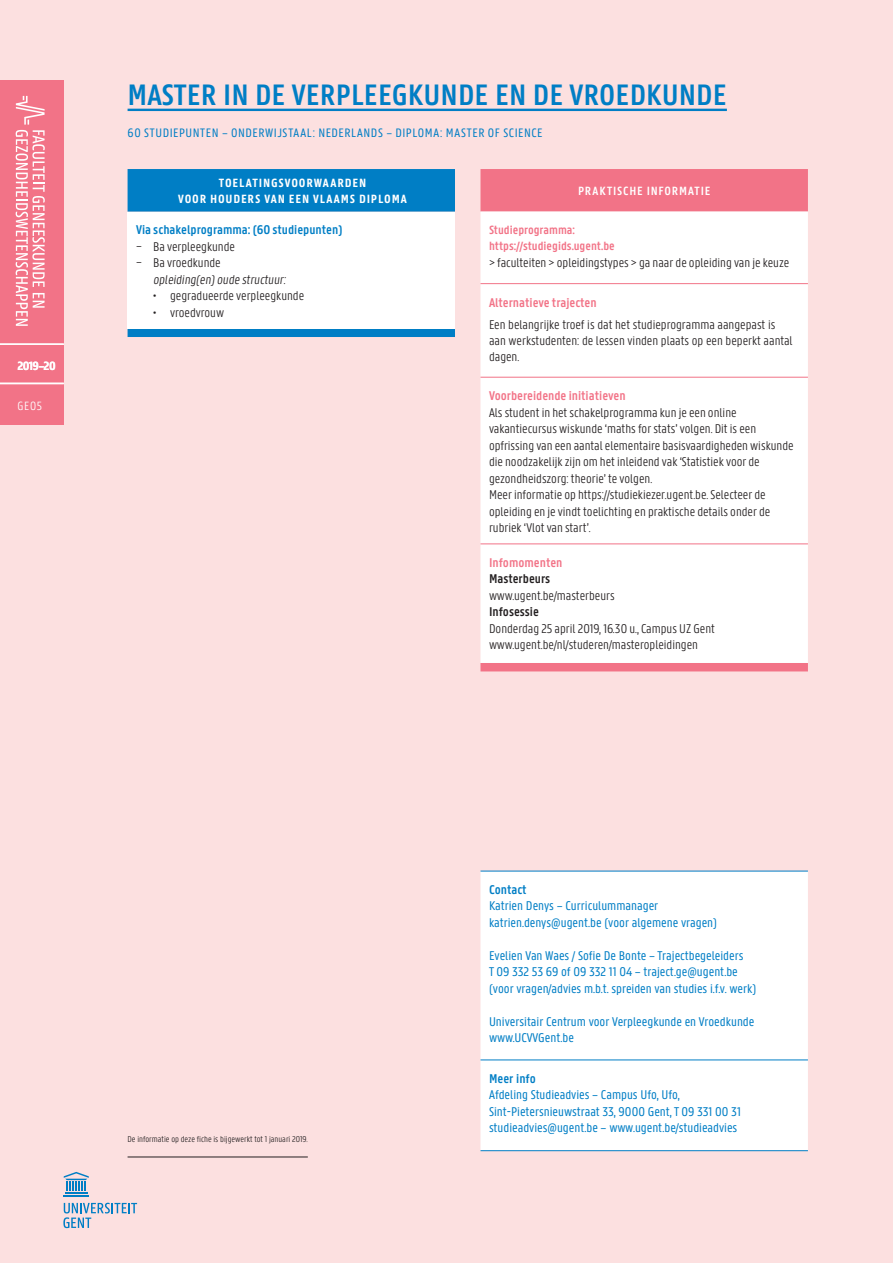
<style>
.page{position:relative;width:893px;height:1263px;background:#fce0e0}
.page>*{position:absolute;margin:0;border:0;box-sizing:border-box;transform-origin:0 0}
.t1{font:600 31.5px "Panno Text";color:#007ec5}
.t2{font:300 13.5px/16.5px "Panno Text";color:#231f20}
.t3{font:13.5px/16.5px "Panno Text";color:#007ec5}
.t4{font:600 13.5px "Panno Text";color:#f27387}
.t5{font:600 13.5px "Panno Text";color:#007ec5}
.t6{font:600 13.5px "Panno Text";color:#231f20}
.t7{font:13.05px "Panno Text";letter-spacing:.04em;color:#007ec5}
.t8{font:700 12.75px/15.8px "Panno Text";letter-spacing:.06em;color:#fff;text-align:center}
.t9{font:600 12.75px/16.5px "Panno Text";color:#f27387}
.t10{font:600 12.75px "Panno Text";letter-spacing:.06em;color:#fff}
.t11{font:300 12.75px "Panno Text";color:#fff}
.t12{font:300 9px "Panno Text";color:#231f20}
</style>
<div class="page">
<hr style="left:65px;top:1192px;width:22px;height:2px;background:#007ec5">
<hr style="left:64px;top:1195px;width:25px;height:2px;background:#007ec5">
<svg style="left:64px;top:1172px;width:25px;height:19px"></svg>
<svg style="left:63px;top:1203px;width:74px;height:25px"></svg>
<div style="left:0;top:80px;width:64px;height:344px;background:#f27387"></div>
<svg style="left:16px;top:96px;width:29px;height:230px"></svg>
<hr style="left:0;top:343px;width:64px;height:2px;background:#fff">
<hr style="left:0;top:383px;width:64px;height:1px;background:#fff">
<div style="left:480px;top:872px;width:328px;height:278px;background:#fff"></div>
<hr style="left:480px;top:1059px;width:328px;height:1px;background:#007ec5">
<hr style="left:480px;top:871px;width:328px;height:1px;background:#007ec5">
<hr style="left:480px;top:1150px;width:328px;height:1px;background:#007ec5">
<div style="left:128px;top:169px;width:327px;height:168px;background:#007ec5"></div>
<div style="left:128px;top:212px;width:327px;height:116px;background:#fff"></div>
<div style="left:480px;top:169px;width:328px;height:502px;background:#f27387"></div>
<div style="left:480px;top:212px;width:328px;height:451px;background:#fff"></div>
<hr style="left:480px;top:283px;width:328px;height:1px;background:#f27387">
<hr style="left:480px;top:377px;width:328px;height:1px;background:#f27387">
<hr style="left:480px;top:543px;width:328px;height:1px;background:#f27387">
<hr style="left:128px;top:109px;width:599px;height:2px;background:#007ec5">
<hr style="left:128px;top:1157px;width:180px;height:1px;background:#231f20">
<p class="t8" style="left:17px;top:358px;width:40px">2019–20</p>
<p class="t11" style="left:17px;top:399px;width:26px">GE05</p>
<h1 class="t1" style="left:128px;top:77px;width:601px">MASTER IN DE VERPLEEGKUNDE EN DE VROEDKUNDE</h1>
<p class="t7" style="left:128px;top:126px;width:417px">60 STUDIEPUNTEN – ONDERWIJSTAAL: NEDERLANDS – DIPLOMA: MASTER OF SCIENCE</p>
<p class="t8" style="left:178px;top:175px;width:230px">TOELATINGSVOORWAARDEN<br>VOOR HOUDERS VAN EEN VLAAMS DIPLOMA</p>
<p class="t5" style="left:136px;top:222px;width:208px">Via schakelprogramma: (60 studiepunten)</p>
<p class="t2" style="left:136px;top:239px;width:100px">− Ba verpleegkunde − Ba vroedkunde</p>
<p class="t2" style="left:153px;top:272px;width:136px">opleiding(en)oude structuur:</p>
<p class="t2" style="left:153px;top:288px;width:153px">• gegradueerde verpleegkunde</p>
<p class="t2" style="left:153px;top:305px;width:73px">• vroedvrouw</p>
<p class="t10" style="left:578px;top:184px;width:134px">PRAKTISCHE INFORMATIE</p>
<p class="t9" style="left:489px;top:222px;width:127px">Studieprogramma: https://studiegids.ugent.be</p>
<p class="t2" style="left:489px;top:255px;width:302px">&gt; faculteiten &gt; opleidingstypes &gt; ga naar de opleiding van je keuze</p>
<p class="t4" style="left:489px;top:295px;width:109px">Alternatieve trajecten</p>
<p class="t2" style="left:489px;top:317px;width:305px;line-height:15.9px">Een belangrijke troef is dat het studieprogramma aangepast is aan werkstudenten: de lessen vinden plaats op een beperkt aantal dagen.</p>
<p class="t4" style="left:489px;top:388px;width:138px">Voorbereidende initiatieven</p>
<p class="t2" style="left:489px;top:404px;width:306px">Als student in het schakelprogramma kun je een online vakantiecursus wiskunde ‘maths for stats’ volgen. Dit is een opfrissing van een aantal elementaire basisvaardigheden wiskunde die noodzakelijk zijn om het inleidend vak ‘Statistiek voor de gezondheidszorg: theorie’ te volgen.<br>Meer informatie op https://studiekiezer.ugent.be. Selecteer de opleiding en je vindt toelichting en praktische details onder de rubriek ‘Vlot van start’.</p>
<p class="t4" style="left:489px;top:555px;width:75px">Infomomenten</p>
<p class="t6" style="left:489px;top:571px;width:63px">Masterbeurs</p>
<p class="t2" style="left:489px;top:587px;width:127px">www.ugent.be/masterbeurs</p>
<p class="t6" style="left:489px;top:604px;width:52px">Infosessie</p>
<p class="t2" style="left:489px;top:620px;width:227px">Donderdag 25 april 2019, 16.30 u., Campus UZ Gent www.ugent.be/nl/studeren/masteropleidingen</p>
<p class="t12" style="left:128px;top:1134px;width:182px">De informatie op deze fiche is bijgewerkt tot 1 januari 2019.</p>
<p class="t5" style="left:489px;top:882px;width:39px">Contact</p>
<p class="t3" style="left:489px;top:898px;width:230px">Katrien Denys – Curriculummanager katrien.denys@ugent.be (voor algemene vragen)</p>
<p class="t3" style="left:489px;top:947px;width:269px">Evelien Van Waes / Sofie De Bonte – Trajectbegeleiders<br>T 09 332 53 69 of 09 332 11 04 – traject.ge@ugent.be (voor vragen/advies m.b.t. spreiden van studies i.f.v. werk)</p>
<p class="t3" style="left:489px;top:1013px;width:267px">Universitair Centrum voor Verpleegkunde en Vroedkunde www.UCVVGent.be</p>
<p class="t5" style="left:489px;top:1071px;width:48px">Meer info</p>
<p class="t3" style="left:489px;top:1087px;width:253px">Afdeling Studieadvies – Campus Ufo, Ufo,<br>Sint-Pietersnieuwstraat 33, 9000 Gent, T 09 331 00 31 studieadvies@ugent.be – www.ugent.be/studieadvies</p>
</div>
